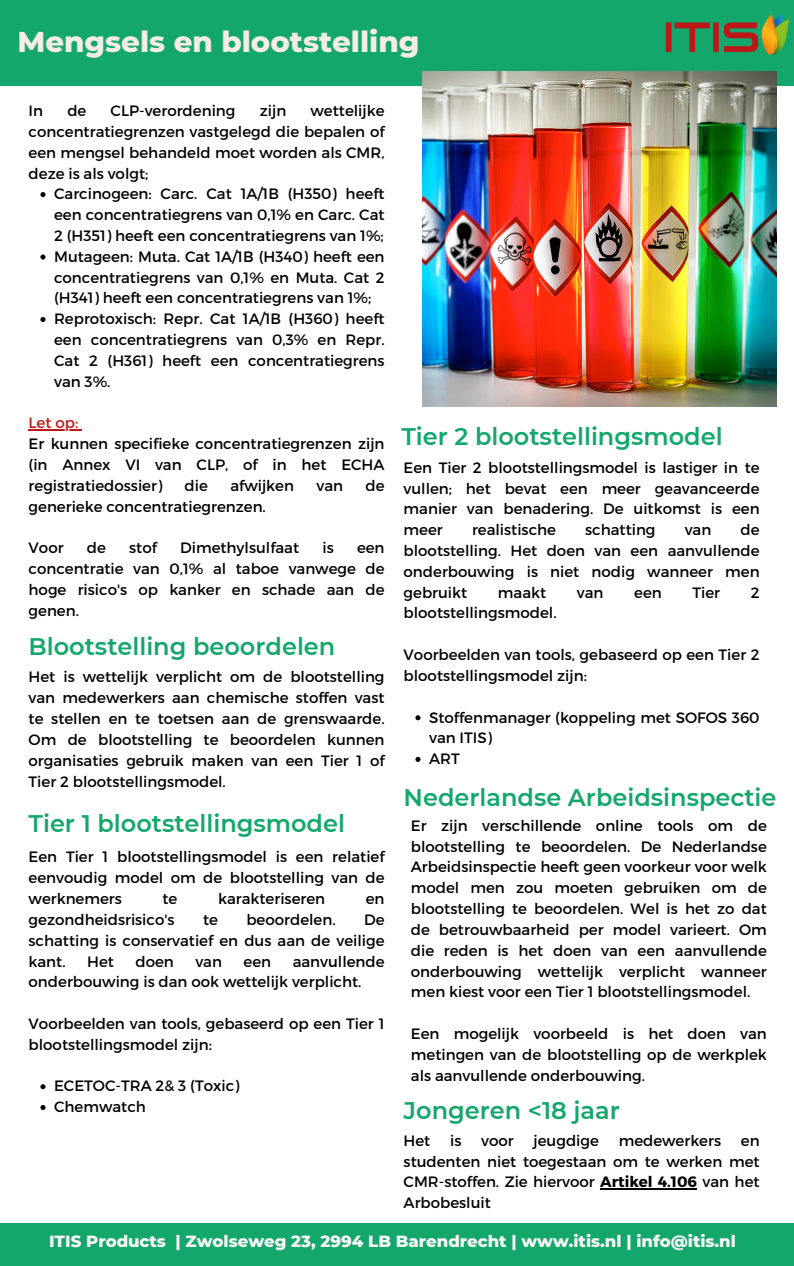
<style>
.page{position:relative;width:794px;height:1266px;background:#fff}
.page>*{position:absolute;margin:0;border:0;box-sizing:border-box;transform-origin:0 0}
.t1{font:800 29.25px "Montserrat";color:#f6ede5}
.t2{font:600 24px "Montserrat";color:#14a76c}
.t3{font:800 16.5px "Montserrat";color:#f9f6f6}
.t4{font:15px/20.9px "Montserrat";color:#000;text-align:justify}
.t5{font:15px "Montserrat";color:#c01817}
.s1{font-weight:700}
</style>
<div class="page">
<div style="left:0;top:0;width:793px;height:85px;background:#14a76c"></div>
<img style="left:665px;top:15px;width:122px;height:40px">
<div style="left:0;top:1223px;width:793px;height:43px;background:#14a76c"></div>
<img style="left:422px;top:71px;width:354px;height:336px">
<svg style="left:40px;top:192px;width:5px;height:5px"></svg>
<svg style="left:40px;top:254px;width:5px;height:5px"></svg>
<svg style="left:40px;top:317px;width:5px;height:5px"></svg>
<hr style="left:29px;top:429px;width:49px;height:1px;background:#c01817">
<svg style="left:40px;top:1084px;width:5px;height:5px"></svg>
<svg style="left:40px;top:1105px;width:5px;height:5px"></svg>
<svg style="left:415px;top:715px;width:5px;height:5px"></svg>
<svg style="left:415px;top:757px;width:5px;height:5px"></svg>
<hr style="left:600px;top:1188px;width:96px;height:1px;background:#000">
<h1 class="t1" style="left:17px;top:24px;width:403px">Mengsels en blootstelling</h1>
<p class="t4" style="left:29px;top:100px;width:357px;text-indent:282px">wettelijke concentratiegrenzen vastgelegd die bepalen of een mengsel behandeld moet worden als CMR, deze is als volgt;</p>
<p class="t4" style="left:54px;top:183px;width:332px;text-align:left">Carcinogeen: Carc. Cat 1A/1B (H350) heeft een concentratiegrens van 0,1% en Carc. Cat 2 (H351) heeft een concentratiegrens van 1%; Mutageen: Muta. Cat 1A/1B (H340) heeft een concentratiegrens van 0,1% en Muta. Cat 2 (H341) heeft een concentratiegrens van 1%; Reprotoxisch: Repr. Cat 1A/1B (H360) heeft een concentratiegrens van 0,3% en Repr.<br>Cat 2 (H361) heeft een concentratiegrens van 3%.</p>
<p class="t5" style="left:29px;top:413px;width:51px">Let op:</p>
<p class="t4" style="left:29px;top:433px;width:357px">Er kunnen specifieke concentratiegrenzen zijn (in Annex VI van CLP, of in het ECHA registratiedossier)</p>
<p class="t4" style="left:29px;top:100px;width:16px">In</p>
<p class="t4" style="left:67px;top:100px;width:21px">de</p>
<p class="t4" style="left:111px;top:100px;width:126px">CLP-verordening</p>
<p class="t4" style="left:259px;top:100px;width:28px">zijn</p>
<p class="t4" style="left:184px;top:474px;width:25px">die</p>
<p class="t4" style="left:230px;top:474px;width:65px">afwijken</p>
<p class="t4" style="left:316px;top:474px;width:28px">van</p>
<p class="t4" style="left:365px;top:474px;width:21px">de</p>
<p class="t4" style="left:29px;top:495px;width:239px">generieke concentratiegrenzen.</p>
<p class="t4" style="left:29px;top:537px;width:36px">Voor</p>
<p class="t4" style="left:87px;top:537px;width:21px">de</p>
<p class="t4" style="left:129px;top:537px;width:29px">stof</p>
<p class="t4" style="left:180px;top:537px;width:120px">Dimethylsulfaat</p>
<p class="t4" style="left:322px;top:537px;width:13px">is</p>
<p class="t4" style="left:29px;top:537px;width:357px;text-indent:328px">een concentratie van 0,1% al taboe vanwege de hoge risico's op kanker en schade aan de genen.</p>
<h2 class="t2" style="left:29px;top:632px;width:308px">Blootstelling beoordelen</h2>
<p class="t4" style="left:29px;top:666px;width:357px">Het is wettelijk verplicht om de blootstelling van medewerkers aan chemische stoffen vast te stellen en te toetsen aan de grenswaarde.<br>Om de blootstelling te beoordelen kunnen organisaties gebruik maken van een Tier 1 of Tier 2 blootstellingsmodel.</p>
<h2 class="t2" style="left:29px;top:809px;width:318px">Tier 1 blootstellingsmodel</h2>
<p class="t4" style="left:29px;top:846px;width:357px">Een Tier 1 blootstellingsmodel is een relatief eenvoudig model om de blootstelling van de werknemers</p>
<p class="t4" style="left:162px;top:887px;width:16px">te</p>
<p class="t4" style="left:218px;top:887px;width:108px">karakteriseren</p>
<p class="t4" style="left:365px;top:887px;width:20px">en</p>
<p class="t4" style="left:29px;top:908px;width:147px">gezondheidsrisico's</p>
<p class="t4" style="left:203px;top:908px;width:16px">te</p>
<p class="t4" style="left:246px;top:908px;width:91px">beoordelen.</p>
<p class="t4" style="left:29px;top:908px;width:357px;text-indent:335px">De schatting is conservatief en dus aan de veilige kant.</p>
<p class="t4" style="left:29px;top:950px;width:357px;text-indent:264px">aanvullende onderbouwing is dan ook wettelijk verplicht.</p>
<p class="t4" style="left:29px;top:1012px;width:357px">Voorbeelden van tools, gebaseerd op een Tier 1 blootstellingsmodel zijn:</p>
<p class="t4" style="left:54px;top:1075px;width:186px">ECETOC-TRA 2&amp; 3 (Toxic)<br>Chemwatch</p>
<p class="t4" style="left:87px;top:950px;width:28px">Het</p>
<p class="t4" style="left:135px;top:950px;width:40px">doen</p>
<p class="t4" style="left:195px;top:950px;width:28px">van</p>
<p class="t4" style="left:243px;top:950px;width:29px">een</p>
<h2 class="t2" style="left:401px;top:422px;width:322px">Tier 2 blootstellingsmodel</h2>
<p class="t4" style="left:403px;top:456px;width:357px">Een Tier 2 blootstellingsmodel is lastiger in te vullen; het bevat een meer geavanceerde manier van benadering. De uitkomst is een meer</p>
<p class="t4" style="left:471px;top:519px;width:85px">realistische</p>
<p class="t4" style="left:585px;top:519px;width:72px">schatting</p>
<p class="t4" style="left:684px;top:519px;width:28px">van</p>
<p class="t4" style="left:403px;top:519px;width:357px;text-indent:337px">de blootstelling. Het doen van een aanvullende onderbouwing is niet nodig wanneer men gebruikt</p>
<p class="t4" style="left:497px;top:581px;width:50px">maakt</p>
<p class="t4" style="left:576px;top:581px;width:28px">van</p>
<p class="t4" style="left:633px;top:581px;width:29px">een</p>
<p class="t4" style="left:692px;top:581px;width:29px">Tier</p>
<p class="t4" style="left:750px;top:581px;width:10px">2</p>
<p class="t4" style="left:403px;top:602px;width:154px">blootstellingsmodel.</p>
<p class="t4" style="left:403px;top:643px;width:357px">Voorbeelden van tools, gebaseerd op een Tier 2 blootstellingsmodel zijn:</p>
<p class="t4" style="left:429px;top:706px;width:332px;text-align:left">Stoffenmanager (koppeling met SOFOS 360 van ITIS)<br>ART</p>
<h2 class="t2" style="left:403px;top:782px;width:374px">Nederlandse Arbeidsinspectie</h2>
<p class="t4" style="left:410px;top:814px;width:357px">Er zijn verschillende online tools om de blootstelling te beoordelen. De Nederlandse Arbeidsinspectie heeft geen voorkeur voor welk model men zou moeten gebruiken om de blootstelling te beoordelen. Wel is het zo dat de betrouwbaarheid per model varieert. Om die reden is het doen van een aanvullende onderbouwing wettelijk verplicht wanneer men kiest voor een Tier 1 blootstellingsmodel.</p>
<p class="t4" style="left:410px;top:1022px;width:357px">Een mogelijk voorbeeld is het doen van metingen van de blootstelling op de werkplek als aanvullende onderbouwing.</p>
<h2 class="t2" style="left:403px;top:1095px;width:218px">Jongeren &lt;18 jaar</h2>
<p class="t4" style="left:403px;top:1129px;width:28px">Het</p>
<p class="t4" style="left:450px;top:1129px;width:13px">is</p>
<p class="t4" style="left:481px;top:1129px;width:34px">voor</p>
<p class="t4" style="left:533px;top:1129px;width:67px">jeugdige</p>
<p class="t4" style="left:618px;top:1129px;width:104px">medewerkers</p>
<p class="t4" style="left:403px;top:1129px;width:357px;text-indent:337px">en studenten niet toegestaan om te werken met CMR-stoffen. Zie hiervoor <span class="s1">Artikel 4.106</span> van het Arbobesluit</p>
<p class="t3" style="left:49px;top:1231px;width:688px">ITIS Products | Zwolseweg 23, 2994 LB Barendrecht | www.itis.nl | info@itis.nl</p>
</div>
